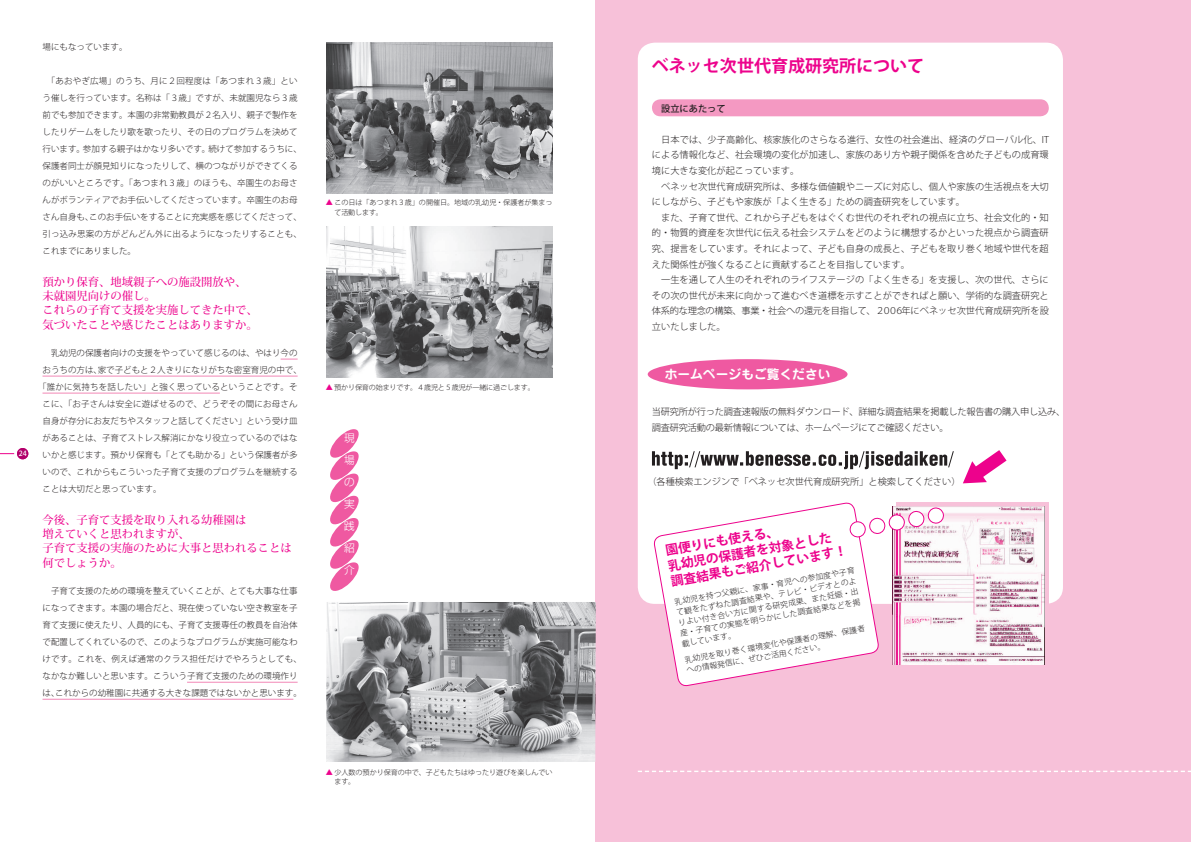
<style>
.page{position:relative;width:1191px;height:842px;background:#fff}
.page>*{position:absolute;margin:0;border:0;box-sizing:border-box;transform-origin:0 0}
.t1{font:17px "Koz Go Pro Bold 90 pv RKSJ H";color:#ed028c}
.t2{font:12.8px/15.6px "Koz Go Pro Bold 90 pv RKSJ H";color:#ed028c}
.t3{font:12.8px "Jun 501 Pro Bold 90 pv RKSJ H";color:#fff}
.t4{font:11.3px/14.2px "Koz Min Pro Medium 90 pv RKSJ H";color:#ed028c}
.t5{font:10.6px/22px "Shin Go Pro Light 90 pv RKSJ H";color:#fff;text-align:justify}
.t6{font:9.2px/15.6px "Koz Go Pro Light 90 pv RKSJ H";color:#231f20}
.t7{font:9.2px/15.6px "Koz Go Pro Light 90 pv RKSJ H";letter-spacing:-.025em;color:#231f20}
.t8{font:9.2px "Koz Go Pro Medium 90 pv RKSJ H";color:#231f20}
.t9{font:8.5px/17px "Koz Go Pro Light 90 pv RKSJ H";color:#231f20}
.t10{font:8.5px "Koz Go Pro Light 90 pv RKSJ H";letter-spacing:.02em;color:#231f20}
.t11{font:7.8px/10.6px "Koz Go Pro Light 90 pv RKSJ H";color:#231f20;text-align:justify}
.t12{font:7.1px/9.2px "Koz Go Pro Light 90 pv RKSJ H";letter-spacing:-.005em;color:#231f20}
.t13{font:7.1px "Koz Go Pro Light 90 pv RKSJ H";letter-spacing:-.025em;color:#231f20}
.t14{font:7.1px "Koz Go Std Medium 90 pv RKSJ H";color:#fff}
.s1{color:#ed028c}
</style>
<div class="page">
<div style="left:17px;top:448px;width:11px;height:11px;background:#b0016a;border-radius:50%"></div>
<svg style="left:0;top:453px;width:14px;height:1px"></svg>
<svg style="left:281px;top:359px;width:17px;height:1px"></svg>
<hr style="left:43px;top:376px;width:255px;height:1px;background:#f287b6">
<hr style="left:43px;top:393px;width:177px;height:1px;background:#f287b6">
<hr style="left:187px;top:682px;width:111px;height:1px;background:#f287b6">
<hr style="left:43px;top:699px;width:250px;height:1px;background:#f287b6">
<svg style="left:330px;top:429px;width:29px;height:162px"></svg>
<img style="left:326px;top:43px;width:227px;height:151px">
<img style="left:326px;top:227px;width:227px;height:151px">
<img style="left:326px;top:602px;width:269px;height:160px">
<div style="left:595px;top:0;width:596px;height:842px;background:#f7c1d9"></div>
<div style="left:638px;top:43px;width:425px;height:561px;background:#fff;border-radius:17px"></div>
<div style="left:652px;top:99px;width:397px;height:17px;background:#f499c2;border-radius:9px"></div>
<svg style="left:638px;top:771px;width:553px;height:1px"></svg>
<div style="left:896px;top:503px;width:153px;height:158px;background:#f7c1d9"></div>
<img style="left:893px;top:506px;width:152px;height:158px">
<svg style="left:653px;top:502px;width:226px;height:185px"></svg>
<svg style="left:850px;top:507px;width:94px;height:31px"></svg>
<div style="left:648px;top:359px;width:200px;height:30px;background:#ef59a1;border-radius:50%"></div>
<svg style="left:652px;top:451px;width:302px;height:18px"></svg>
<svg style="left:963px;top:450px;width:44px;height:33px"></svg>
<p class="t14" style="left:19px;top:451px;width:9px">24</p>
<p class="t9" style="left:43px;top:40px;width:87px">場にもなっています。</p>
<p class="t9" style="left:43px;top:74px;width:261px;text-indent:4px">「あおやぎ広場」のうち、月に２回程度は「あつまれ３歳」という催しを行っています。名称は「３歳」ですが、未就園児なら３歳前でも参加できます。本園の非常勤教員が２名入り、親子で製作をしたりゲームをしたり歌を歌ったり、その日のプログラムを決めて行います。参加する親子はかなり多いです。続けて参加するうちに、保護者同士が顔見知りになったりして、横のつながりができてくるのがいいところです。「あつまれ３歳」のほうも、卒園生のお母さんがボランティアでお手伝いしてくださっています。卒園生のお母さん自身も、このお手伝いをすることに充実感を感じてくださって、引っ込み思案の方がどんどん外に出るようになったりすることも、これまでにありました。</p>
<h3 class="t4" style="left:43px;top:276px;width:217px">預かり保育、地域親子への施設開放や、未就園児向けの催し。<br>これらの子育て支援を実施してきた中で、気づいたことや感じたことはありますか。</h3>
<p class="t9" style="left:43px;top:346px;width:257px">　乳幼児の保護者向けの支援をやっていて感じるのは、やはり今の</p>
<p class="t9" style="left:43px;top:363px;width:261px">おうちの方は、家で子どもと２人きりになりがちな密室育児の中で、</p>
<p class="t10" style="left:38px;top:384px;width:261px">「誰かに気持ちを話したい」と強く思っているということです。そ</p>
<p class="t10" style="left:43px;top:401px;width:257px">こに、「お子さんは安全に遊ばせるので、どうぞその間にお母さん</p>
<p class="t9" style="left:43px;top:414px;width:257px">自身が存分にお友だちやスタッフと話してください」という受け皿</p>
<p class="t9" style="left:43px;top:431px;width:257px">があることは、子育てストレス解消にかなり役立っているのではな</p>
<p class="t9" style="left:43px;top:448px;width:257px">いかと感じます。預かり保育も「とても助かる」という保護者が多</p>
<p class="t9" style="left:43px;top:465px;width:257px">いので、これからもこういった子育て支援のプログラムを継続する</p>
<p class="t9" style="left:43px;top:482px;width:121px">ことは大切だと思っています。</p>
<h3 class="t4" style="left:43px;top:514px;width:251px">今後、子育て支援を取り入れる幼稚園は<br>増えていくと思われますが、<br>子育て支援の実施のために大事と思われることは何でしょうか。</h3>
<p class="t9" style="left:43px;top:584px;width:261px">　子育て支援のための環境を整えていくことが、とても大事な仕事になってきます。本園の場合だと、現在使っていない空き教室を子育て支援に使えたり、人員的にも、子育て支援専任の教員を自治体で配置してくれているので、このようなプログラムが実施可能なわけです。これを、例えば通常のクラス担任だけでやろうとしても、なかなか難しいと思います。こういう子育て支援のための環境作りは、これからの幼稚園に共通する大きな課題ではないかと思います。</p>
<p class="t12" style="left:334px;top:199px;width:220px;text-indent:-9px"><span class="s1">▲</span> この日は「あつまれ３歳」の開催日。地域の乳幼児・保護者が集まって活動します。</p>
<p class="t13" style="left:326px;top:384px;width:210px"><span class="s1">▲</span> 預かり保育の始まりです。４歳児と５歳児が一緒に過ごします。</p>
<p class="t5" style="left:344px;top:429px;width:12px">現場の実践紹介</p>
<p class="t12" style="left:334px;top:769px;width:220px;text-indent:-9px"><span class="s1">▲</span> 少人数の預かり保育の中で、子どもたちはゆったり遊びを楽しんでいます。</p>
<h1 class="t1" style="left:652px;top:59px;width:274px">ベネッセ次世代育成研究所について</h1>
<p class="t8" style="left:652px;top:105px;width:75px">　設立にあたって</p>
<p class="t6" style="left:652px;top:133px;width:398px">　日本では、少子高齢化、核家族化のさらなる進行、女性の社会進出、経済のグローバル化、ITによる情報化など、社会環境の変化が加速し、家族のあり方や親子関係を含めた子どもの成育環境に大きな変化が起こっています。<br>　ベネッセ次世代育成研究所は、多様な価値観やニーズに対応し、個人や家族の生活視点を大切にしながら、子どもや家族が「よく生きる」ための調査研究をしています。<br>　また、子育て世代、これから子どもをはぐくむ世代のそれぞれの視点に立ち、社会文化的・知的・物質的資産を次世代に伝える社会システムをどのように構想するかといった視点から調査研究、提言をしています。それによって、子ども自身の成長と、子どもを取り巻く地域や世代を超えた関係性が強くなることに貢献することを目指しています。<br>　一生を通して人生のそれぞれのライフステージの「よく生きる」を支援し、次の世代、さらにその次の世代が未来に向かって進むべき道標を示すことができればと願い、学術的な調査研究と体系的な理念の構築、事業・社会への還元を目指して、２００６年にベネッセ次世代育成研究所を設立いたしました。</p>
<h2 class="t3" style="left:665px;top:370px;width:167px">ホームページもご覧ください</h2>
<p class="t7" style="left:652px;top:405px;width:415px">当研究所が行った調査速報版の無料ダウンロード、詳細な調査結果を掲載した報告書の購入申し込み、調査研究活動の最新情報については、ホームページにてご確認ください。</p>
<p class="t6" style="left:647px;top:475px;width:315px">（各種検索エンジンで「ベネッセ次世代育成研究所」と検索してください）</p>
<h2 class="t2" style="left:665px;top:545px;width:180px;rotate:-10deg">園便りにも使える、<br>乳幼児の保護者を対象とした調査結果もご紹介しています！</h2>
<p class="t11" style="left:674px;top:598px;width:184px;rotate:-10deg">乳幼児を持つ父親に、家事・育児への参加度や子育て観をたずねた調査結果や、テレビ・ビデオとのよりよい付き合い方に関する研究成果、また妊娠・出産・子育ての実態を明らかにした調査結果などを掲載しています。</p>
<p class="t11" style="left:684px;top:656px;width:184px;rotate:-10deg">乳幼児を取り巻く環境変化や保護者の理解、保護者への情報発信に、ぜひご活用ください。</p>
</div>
